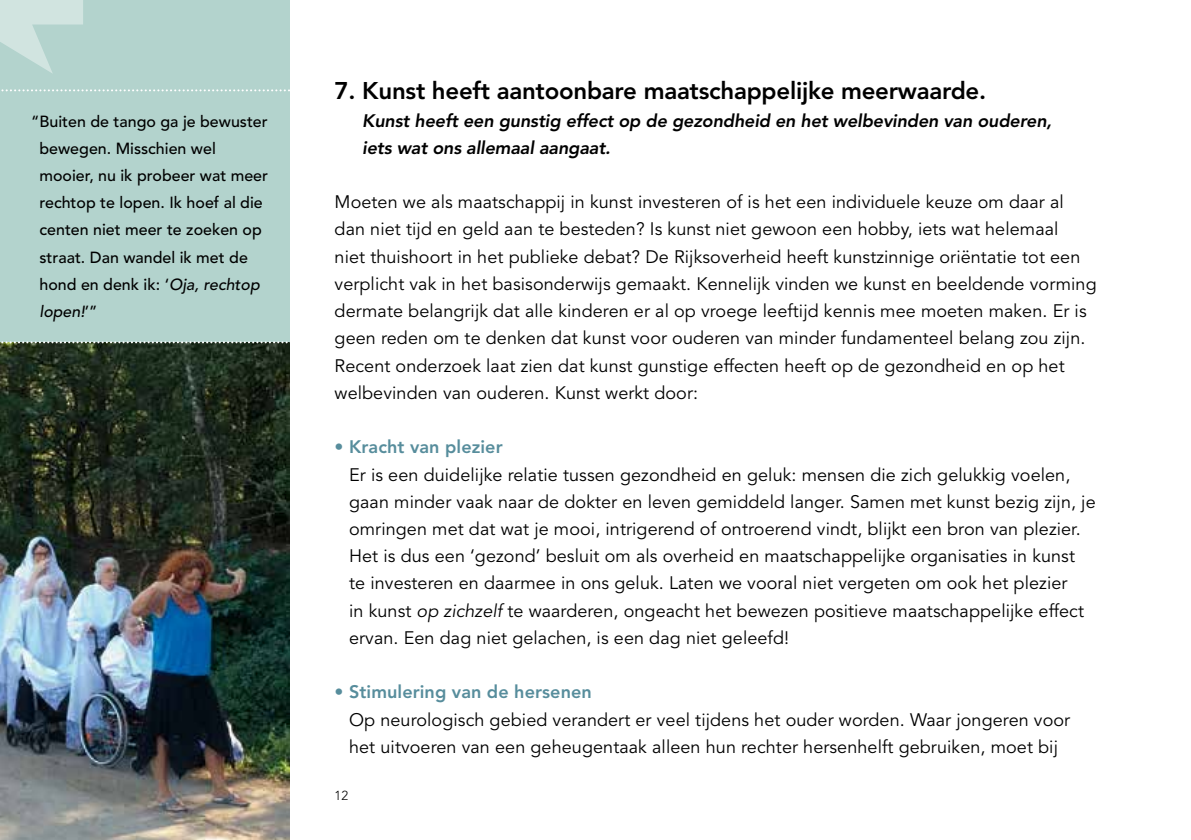
<style>
.page{position:relative;width:1191px;height:840px;background:#fff}
.page>*{position:absolute;margin:0;border:0;box-sizing:border-box;transform-origin:0 0}
.t1{font:800 24px "Avenir LT Std";letter-spacing:-.01em;color:#000}
.t2{font:18px/27.2px "Avenir LT Std";letter-spacing:.005em;color:#000}
.t3{font:italic 800 18px/27.2px "Avenir LT Std";letter-spacing:-.01em;color:#000}
.t4{font:800 18px "Avenir LT Std";letter-spacing:.005em;color:#578d9c}
.t5{font:500 16px/27.2px "Avenir LT Std";color:#000}
.t6{font:300 13px "Avenir LT Std";color:#000}
.s1{font-style:italic}
</style>
<div class="page">
<div style="left:0;top:0;width:289px;height:839px;background:#b3d3cd"></div>
<svg style="left:1px;top:89px;width:289px;height:2px"></svg>
<svg style="left:0;top:0;width:83px;height:73px"></svg>
<img style="left:0;top:343px;width:289px;height:496px">
<svg style="left:0;top:341px;width:290px;height:2px"></svg>
<p class="t5" style="left:39px;top:108px;width:230px;text-indent:-8px">“Buiten de tango ga je bewuster bewegen. Misschien wel mooier, nu ik probeer wat meer rechtop te lopen. Ik hoef al die centen niet meer te zoeken op straat. Dan wandel ik met de hond en denk ik: ‘<span class="s1">Oja, rechtop lopen!</span>’”</p>
<h1 class="t1" style="left:334px;top:77px;width:653px">7. Kunst heeft aantoonbare maatschappelijke meerwaarde.</h1>
<p class="t3" style="left:362px;top:107px;width:691px">Kunst heeft een gunstig effect op de gezondheid en het welbevinden van ouderen, iets wat ons allemaal aangaat.</p>
<p class="t2" style="left:334px;top:189px;width:763px">Moeten we als maatschappij in kunst investeren of is het een individuele keuze om daar al dan niet tijd en geld aan te besteden? Is kunst niet gewoon een hobby, iets wat helemaal<br>niet thuishoort in het publieke debat? De Rijksoverheid heeft kunstzinnige oriëntatie tot een verplicht vak in het basisonderwijs gemaakt. Kennelijk vinden we kunst en beeldende vorming dermate belangrijk dat alle kinderen er al op vroege leeftijd kennis mee moeten maken. Er is geen reden om te denken dat kunst voor ouderen van minder fundamenteel belang zou zijn.<br>Recent onderzoek laat zien dat kunst gunstige effecten heeft op de gezondheid en op het welbevinden van ouderen. Kunst werkt door:</p>
<p class="t4" style="left:334px;top:436px;width:170px">• Kracht van plezier</p>
<p class="t2" style="left:349px;top:461px;width:748px">Er is een duidelijke relatie tussen gezondheid en geluk: mensen die zich gelukkig voelen, gaan minder vaak naar de dokter en leven gemiddeld langer. Samen met kunst bezig zijn, je omringen met dat wat je mooi, intrigerend of ontroerend vindt, blijkt een bron van plezier.<br>Het is dus een ‘gezond’ besluit om als overheid en maatschappelijke organisaties in kunst<br>te investeren en daarmee in ons geluk. Laten we vooral niet vergeten om ook het plezier<br>in kunst <span class="s1">op zichzelf</span> te waarderen, ongeacht het bewezen positieve maatschappelijke effect ervan. Een dag niet gelachen, is een dag niet geleefd!</p>
<p class="t4" style="left:334px;top:681px;width:259px">• Stimulering van de hersenen</p>
<p class="t2" style="left:349px;top:705px;width:722px">Op neurologisch gebied verandert er veel tijdens het ouder worden. Waar jongeren voor het uitvoeren van een geheugentaak alleen hun rechter hersenhelft gebruiken, moet bij</p>
<p class="t6" style="left:334px;top:787px;width:15px">12</p>
</div>
